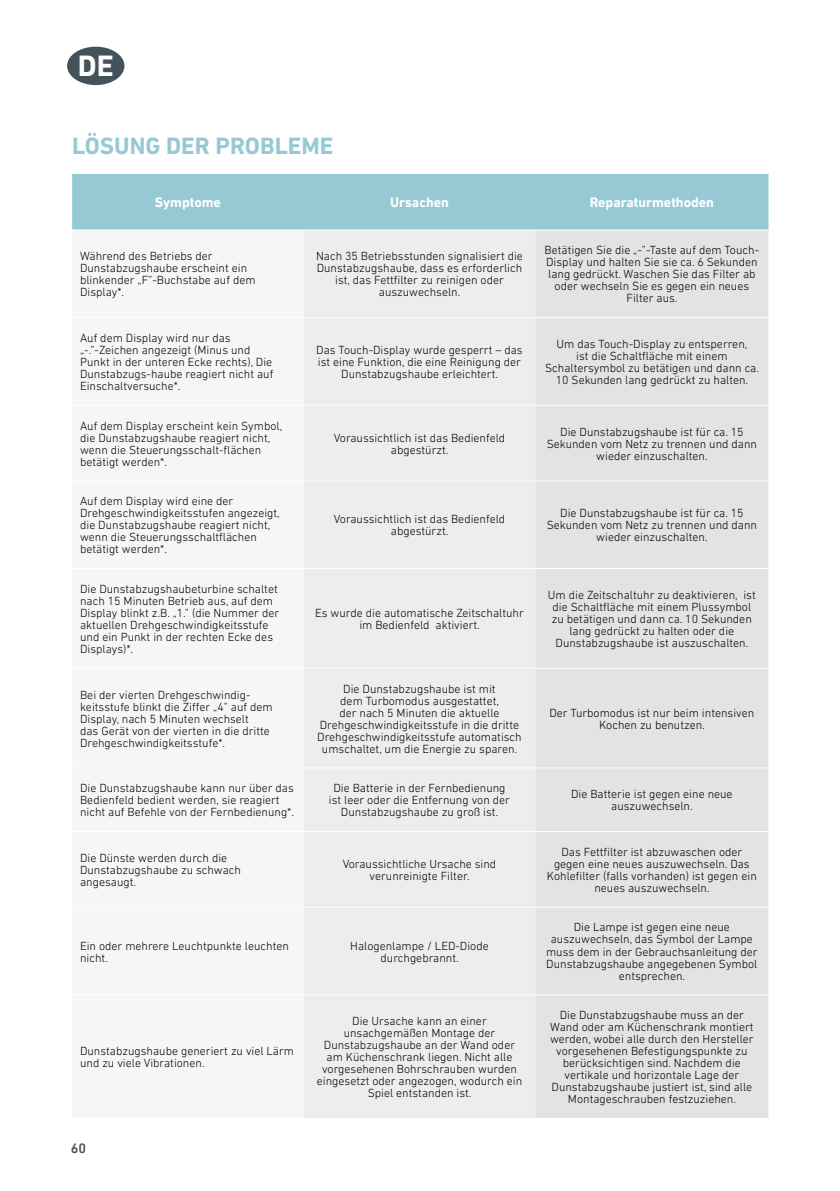
<style>
.page{position:relative;width:840px;height:1191px;background:#fff}
.page>*{position:absolute;margin:0;border:0;box-sizing:border-box;transform-origin:0 0}
.t1{font:700 30px "DIN Next LT Pro";color:#fff}
.t2{font:700 24px "DIN Next LT Pro";color:#97c9d5}
.t3{font:700 14px "DIN Next LT Pro";color:#fff}
.t4{font:500 14px "DIN Next LT Pro";color:#42535a}
.t5{font:300 12px/12px "DIN Next LT Pro";color:#000;text-align:center}
</style>
<div class="page">
<div style="left:67px;top:47px;width:57px;height:38px;background:#42535a;border-radius:50%"></div>
<div style="left:72px;top:174px;width:696px;height:56px;background:#97c9d5"></div>
<div style="left:303px;top:231px;width:232px;height:887px;background:#ededed"></div>
<div style="left:535px;top:231px;width:233px;height:887px;background:#e3e3e3"></div>
<hr style="left:303px;top:317px;width:232px;height:1px;background:#fff">
<hr style="left:535px;top:317px;width:233px;height:1px;background:#fff">
<hr style="left:303px;top:405px;width:232px;height:1px;background:#fff">
<hr style="left:535px;top:405px;width:233px;height:1px;background:#fff">
<hr style="left:303px;top:480px;width:232px;height:1px;background:#fff">
<hr style="left:535px;top:480px;width:233px;height:1px;background:#fff">
<hr style="left:303px;top:568px;width:232px;height:1px;background:#fff">
<hr style="left:535px;top:568px;width:233px;height:1px;background:#fff">
<hr style="left:303px;top:668px;width:232px;height:1px;background:#fff">
<hr style="left:535px;top:668px;width:233px;height:1px;background:#fff">
<hr style="left:303px;top:767px;width:232px;height:1px;background:#fff">
<hr style="left:535px;top:767px;width:233px;height:1px;background:#fff">
<hr style="left:303px;top:831px;width:232px;height:1px;background:#fff">
<hr style="left:535px;top:831px;width:233px;height:1px;background:#fff">
<hr style="left:303px;top:907px;width:232px;height:1px;background:#fff">
<hr style="left:535px;top:907px;width:233px;height:1px;background:#fff">
<hr style="left:303px;top:994px;width:232px;height:1px;background:#fff">
<hr style="left:535px;top:994px;width:233px;height:1px;background:#fff">
<h1 class="t1" style="left:78px;top:48px;width:37px">DE</h1>
<h2 class="t2" style="left:72px;top:132px;width:262px">LÖSUNG DER PROBLEME</h2>
<p class="t3" style="left:155px;top:194px;width:68px">Symptome</p>
<p class="t3" style="left:390px;top:194px;width:60px">Ursachen</p>
<p class="t3" style="left:589px;top:194px;width:126px">Reparaturmethoden</p>
<p class="t5" style="left:80px;top:250px;width:177px;text-align:left">Während des Betriebs der<br>Dunstabzugshaube erscheint ein blinkender „F”-Buchstabe auf dem<br>Display*.</p>
<p class="t5" style="left:316px;top:250px;width:208px">Nach 35 Betriebsstunden signalisiert die Dunstabzugshaube, dass es erforderlich ist, das Fettfilter zu reinigen oder auszuwechseln.</p>
<p class="t5" style="left:544px;top:244px;width:216px">Betätigen Sie die „-”-Taste auf dem Touch-Display und halten Sie sie ca. 6 Sekunden lang gedrückt. Waschen Sie das Filter ab oder wechseln Sie es gegen ein neues Filter aus.</p>
<p class="t5" style="left:80px;top:332px;width:195px;text-align:left">Auf dem Display wird nur das „-.”-Zeichen angezeigt (Minus und<br>Punkt in der unteren Ecke rechts), Die<br>Dunstabzugs-haube reagiert nicht auf<br>Einschaltversuche*.</p>
<p class="t5" style="left:316px;top:344px;width:208px">Das Touch-Display wurde gesperrt – das ist eine Funktion, die eine Reinigung der<br>Dunstabzugshaube erleichtert.</p>
<p class="t5" style="left:544px;top:338px;width:215px">Um das Touch-Display zu entsperren,<br>ist die Schaltfläche mit einem Schaltersymbol zu betätigen und dann ca.<br>10 Sekunden lang gedrückt zu halten.</p>
<p class="t5" style="left:80px;top:419px;width:203px;text-align:left">Auf dem Display erscheint kein Symbol, die Dunstabzugshaube reagiert nicht, wenn die Steuerungsschalt-flächen betätigt werden*.</p>
<p class="t5" style="left:80px;top:495px;width:201px;text-align:left">Auf dem Display wird eine der<br>Drehgeschwindigkeitsstufen angezeigt, die Dunstabzugshaube reagiert nicht, wenn die Steuerungsschaltflächen betätigt werden*.</p>
<p class="t5" style="left:80px;top:582px;width:200px;text-align:left">Die Dunstabzugshaubeturbine schaltet nach 15 Minuten Betrieb aus, auf dem Display blinkt z.B. „1.” (die Nummer der aktuellen Drehgeschwindigkeitsstufe und ein Punkt in der rechten Ecke des Displays)*.</p>
<p class="t5" style="left:333px;top:431px;width:173px">Voraussichtlich ist das Bedienfeld abgestürzt.</p>
<p class="t5" style="left:546px;top:425px;width:212px">Die Dunstabzugshaube ist für ca. 15<br>Sekunden vom Netz zu trennen und dann wieder einzuschalten.</p>
<p class="t5" style="left:333px;top:513px;width:173px">Voraussichtlich ist das Bedienfeld abgestürzt.</p>
<p class="t5" style="left:546px;top:507px;width:212px">Die Dunstabzugshaube ist für ca. 15<br>Sekunden vom Netz zu trennen und dann wieder einzuschalten.</p>
<p class="t5" style="left:315px;top:606px;width:210px">Es wurde die automatische Zeitschaltuhr im Bedienfeld aktiviert.</p>
<p class="t5" style="left:547px;top:588px;width:209px">Um die Zeitschaltuhr zu deaktivieren, ist die Schaltfläche mit einem Plussymbol zu betätigen und dann ca. 10 Sekunden lang gedrückt zu halten oder die Dunstabzugshaube ist auszuschalten.</p>
<p class="t5" style="left:80px;top:688px;width:194px;text-align:left">Bei der vierten Drehgeschwindig&shy;keitsstufe blinkt die Ziffer „4” auf dem Display, nach 5 Minuten wechselt<br>das Gerät von der vierten in die dritte Drehgeschwindigkeitsstufe*.</p>
<p class="t5" style="left:317px;top:682px;width:206px">Die Dunstabzugshaube ist mit<br>dem Turbomodus ausgestattet,<br>der nach 5 Minuten die aktuelle Drehgeschwindigkeitsstufe in die dritte Drehgeschwindigkeitsstufe automatisch umschaltet, um die Energie zu sparen.</p>
<p class="t5" style="left:549px;top:706px;width:206px">Der Turbomodus ist nur beim intensiven<br>Kochen zu benutzen.</p>
<p class="t5" style="left:80px;top:782px;width:215px;text-align:left">Die Dunstabzugshaube kann nur über das<br>Bedienfeld bedient werden, sie reagiert nicht auf Befehle von der Fernbedienung*.</p>
<p class="t5" style="left:329px;top:782px;width:182px">Die Batterie in der Fernbedienung ist leer oder die Entfernung von der<br>Dunstabzugshaube zu groß ist.</p>
<p class="t5" style="left:570px;top:788px;width:163px">Die Batterie ist gegen eine neue auszuwechseln.</p>
<p class="t5" style="left:80px;top:851px;width:162px;text-align:left">Die Dünste werden durch die<br>Dunstabzugshaube zu schwach angesaugt.</p>
<p class="t5" style="left:342px;top:857px;width:155px">Voraussichtliche Ursache sind verunreinigte Filter.</p>
<p class="t5" style="left:546px;top:845px;width:211px">Das Fettfilter ist abzuwaschen oder gegen eine neues auszuwechseln. Das Kohlefilter (falls vorhanden) ist gegen ein neues auszuwechseln.</p>
<p class="t5" style="left:80px;top:939px;width:210px;text-align:left">Ein oder mehrere Leuchtpunkte leuchten nicht.</p>
<p class="t5" style="left:350px;top:939px;width:140px">Halogenlampe / LED-Diode durchgebrannt.</p>
<p class="t5" style="left:545px;top:921px;width:213px">Die Lampe ist gegen eine neue auszuwechseln, das Symbol der Lampe muss dem in der Gebrauchsanleitung der<br>Dunstabzugshaube angegebenen Symbol entsprechen.</p>
<p class="t5" style="left:80px;top:1045px;width:215px;text-align:left">Dunstabzugshaube generiert zu viel Lärm und zu viele Vibrationen.</p>
<p class="t4" style="left:71px;top:1139px;width:17px">60</p>
<p class="t5" style="left:317px;top:1015px;width:207px">Die Ursache kann an einer unsachgemäßen Montage der<br>Dunstabzugshaube an der Wand oder am Küchenschrank liegen. Nicht alle vorgesehenen Bohrschrauben wurden eingesetzt oder angezogen, wodurch ein<br>Spiel entstanden ist.</p>
<p class="t5" style="left:549px;top:1009px;width:205px">Die Dunstabzugshaube muss an der Wand oder am Küchenschrank montiert werden, wobei alle durch den Hersteller vorgesehenen Befestigungspunkte zu berücksichtigen sind. Nachdem die vertikale und horizontale Lage der Dunstabzugshaube justiert ist, sind alle Montageschrauben festzuziehen.</p>
</div>
